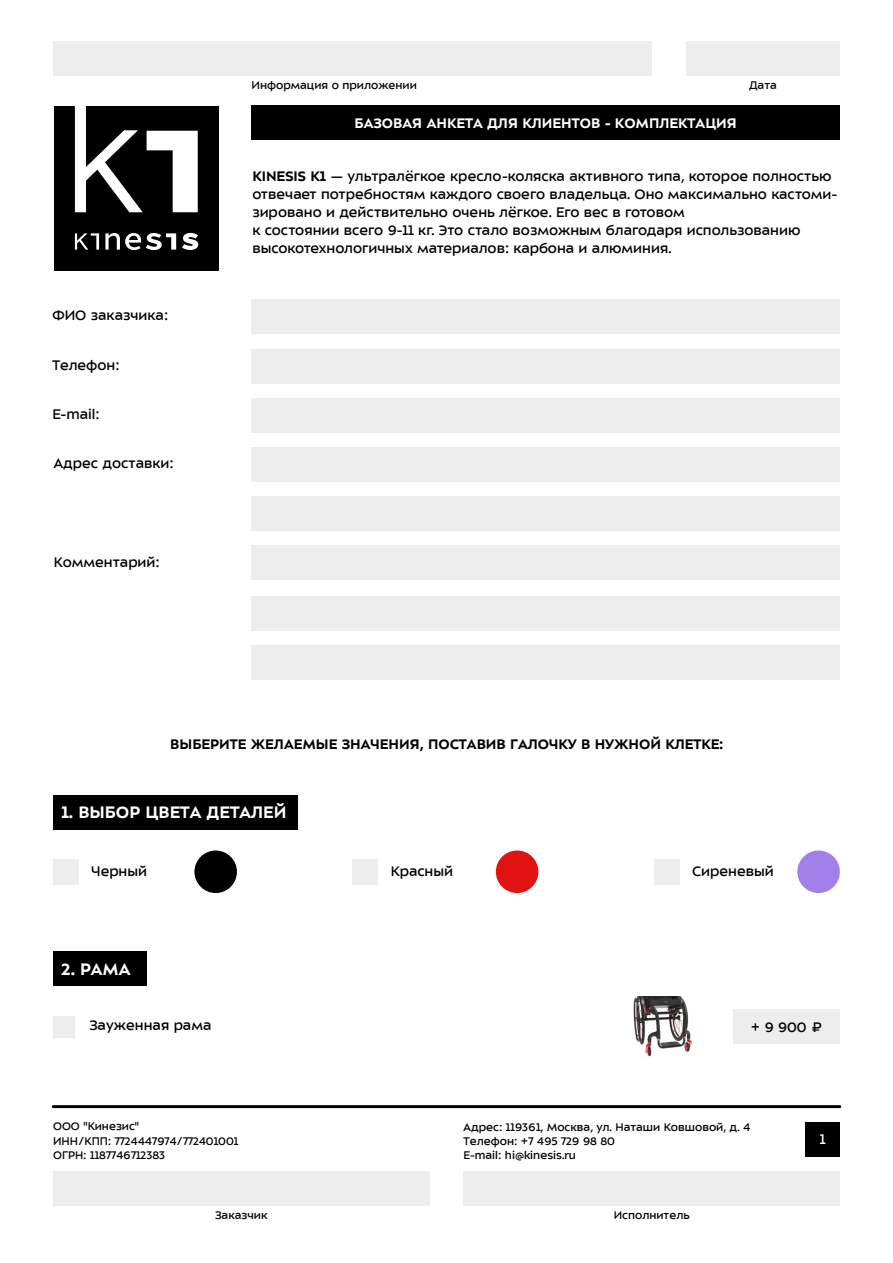
<style>
.page{position:relative;width:893px;height:1263px;background:#fff}
.page>*{position:absolute;margin:0;border:0;box-sizing:border-box;transform-origin:0 0}
.t1{font:700 18px "ALS Sector";color:#fff}
.t2{font:15px/18px "ALS Sector";color:#000}
.t3{font:700 15px "ALS Sector";color:#000}
.t4{font:700 15px "ALS Sector";color:#fff}
.t5{font:15px "ALS Sector";color:#fff}
.t6{font:12px/14.4px "ALS Sector";color:#000}
.s1{font-weight:700}
</style>
<div class="page">
<img style="left:633px;top:997px;width:59px;height:59px">
<div style="left:54px;top:106px;width:165px;height:165px;background:#000"></div>
<svg style="left:182px;top:233px;width:16px;height:17px"></svg>
<svg style="left:105px;top:233px;width:71px;height:17px"></svg>
<svg style="left:75px;top:233px;width:24px;height:17px"></svg>
<svg style="left:75px;top:106px;width:123px;height:106px"></svg>
<div style="left:53px;top:41px;width:599px;height:34px;background:#ededed"></div>
<div style="left:686px;top:41px;width:154px;height:34px;background:#ededed"></div>
<div style="left:252px;top:105px;width:588px;height:34px;background:#000"></div>
<div style="left:252px;top:300px;width:588px;height:34px;background:#ededed"></div>
<div style="left:252px;top:350px;width:588px;height:34px;background:#ededed"></div>
<div style="left:252px;top:399px;width:588px;height:34px;background:#ededed"></div>
<div style="left:252px;top:448px;width:588px;height:34px;background:#ededed"></div>
<div style="left:252px;top:497px;width:588px;height:34px;background:#ededed"></div>
<div style="left:252px;top:546px;width:588px;height:34px;background:#ededed"></div>
<div style="left:252px;top:596px;width:588px;height:34px;background:#ededed"></div>
<hr style="left:53px;top:1105px;width:787px;height:3px;background:#000">
<div style="left:53px;top:1171px;width:376px;height:34px;background:#ededed"></div>
<div style="left:463px;top:1171px;width:377px;height:34px;background:#ededed"></div>
<div style="left:806px;top:1122px;width:34px;height:34px;background:#000"></div>
<div style="left:53px;top:1016px;width:21px;height:21px;background:#ededed"></div>
<div style="left:53px;top:952px;width:94px;height:34px;background:#000"></div>
<div style="left:733px;top:1009px;width:107px;height:34px;background:#ededed"></div>
<div style="left:352px;top:859px;width:26px;height:25px;background:#ededed"></div>
<div style="left:496px;top:850px;width:42px;height:43px;background:#e01212;border-radius:50%"></div>
<div style="left:654px;top:859px;width:25px;height:25px;background:#ededed"></div>
<div style="left:797px;top:850px;width:43px;height:43px;background:#a37fea;border-radius:50%"></div>
<div style="left:53px;top:859px;width:26px;height:25px;background:#ededed"></div>
<div style="left:194px;top:850px;width:43px;height:43px;background:#000;border-radius:50%"></div>
<div style="left:53px;top:795px;width:245px;height:34px;background:#000"></div>
<div style="left:252px;top:646px;width:588px;height:34px;background:#ededed"></div>
<p class="t6" style="left:252px;top:78px;width:167px">Информация о приложении</p>
<p class="t6" style="left:749px;top:78px;width:29px">Дата</p>
<p class="t4" style="left:355px;top:115px;width:384px">БАЗОВАЯ АНКЕТА ДЛЯ КЛИЕНТОВ - КОМПЛЕКТАЦИЯ</p>
<p class="t2" style="left:52px;top:307px;width:117px">ФИО заказчика:</p>
<p class="t2" style="left:52px;top:356px;width:69px">Телефон:</p>
<p class="t2" style="left:52px;top:406px;width:49px">E-mail:</p>
<p class="t2" style="left:54px;top:454px;width:121px">Адрес доставки:</p>
<p class="t2" style="left:54px;top:553px;width:107px">Комментарий:</p>
<p class="t2" style="left:252px;top:167px;width:586px"><span class="s1">KINESIS K1</span> — ультралёгкое кресло-коляска активного типа, которое полностью отвечает потребностям каждого своего владельца. Оно максимально кастоми&shy;зировано и действительно очень лёгкое. Его вес в готовом<br>к состоянии всего 9-11 кг. Это стало возможным благодаря использованию высокотехнологичных материалов: карбона и алюминия.</p>
<p class="t3" style="left:170px;top:736px;width:554px">ВЫБЕРИТЕ ЖЕЛАЕМЫЕ ЗНАЧЕНИЯ, ПОСТАВИВ ГАЛОЧКУ В НУЖНОЙ КЛЕТКЕ:</p>
<p class="t1" style="left:62px;top:803px;width:226px">1. ВЫБОР ЦВЕТА ДЕТАЛЕЙ</p>
<p class="t2" style="left:92px;top:862px;width:57px">Черный</p>
<p class="t2" style="left:391px;top:862px;width:64px">Красный</p>
<p class="t2" style="left:692px;top:862px;width:83px">Сиреневый</p>
<p class="t1" style="left:62px;top:960px;width:70px">2. РАМА</p>
<p class="t2" style="left:89px;top:1016px;width:124px">Зауженная рама</p>
<p class="t2" style="left:751px;top:1018px;width:73px">+ 9 900 ₽</p>
<p class="t6" style="left:53px;top:1119px;width:187px">ООО "Кинезис"<br>ИНН/КПП: 7724447974/772401001<br>ОГРН: 1187746712383</p>
<p class="t6" style="left:464px;top:1119px;width:288px">Адрес: 119361, Москва, ул. Наташи Ковшовой, д. 4<br>Телефон: +7 495 729 98 80<br>E-mail: hi@kinesis.ru</p>
<p class="t6" style="left:215px;top:1208px;width:54px">Заказчик</p>
<p class="t6" style="left:614px;top:1208px;width:77px">Исполнитель</p>
<p class="t5" style="left:820px;top:1131px;width:7px">1</p>
</div>
